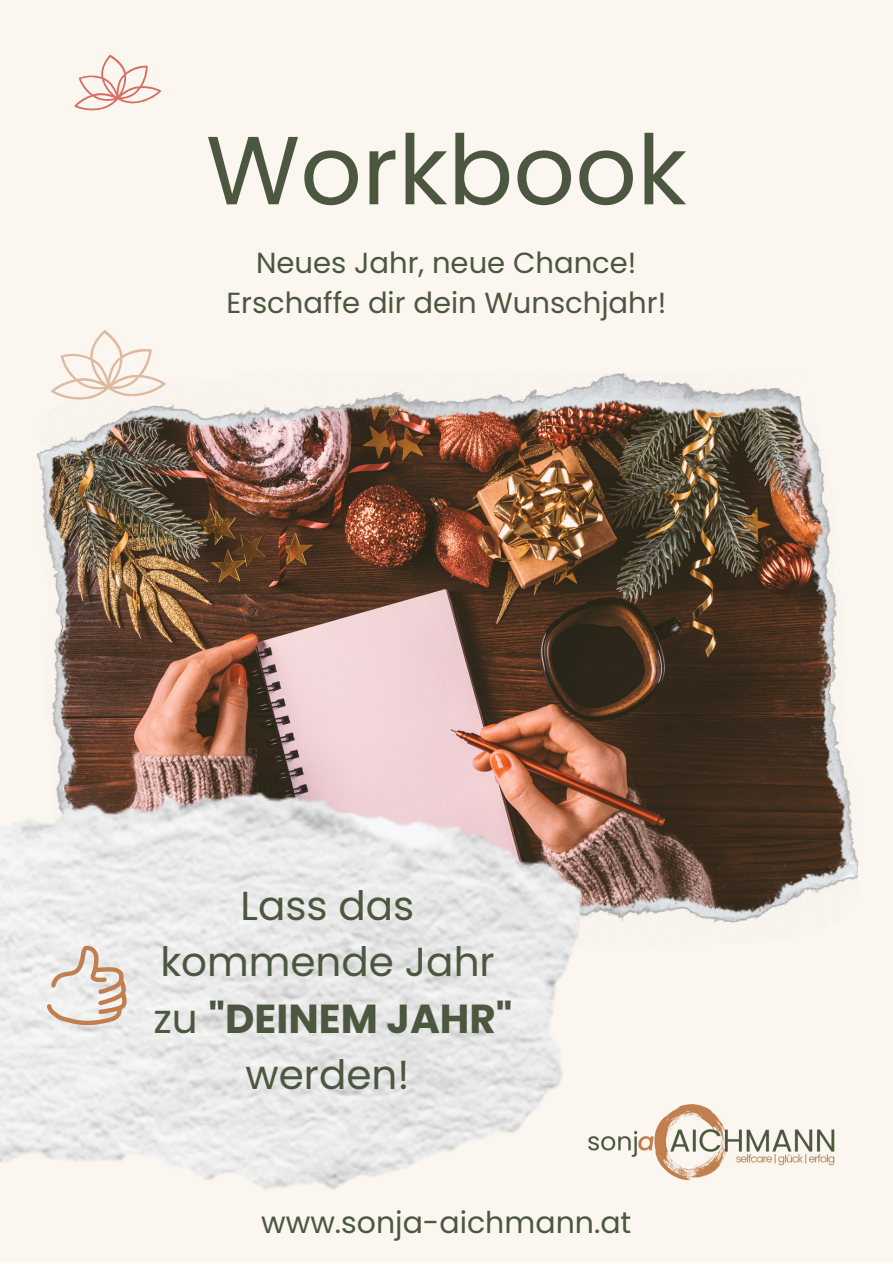
<style>
.page{position:relative;width:893px;height:1264px;background:#fff}
.page>*{position:absolute;margin:0;border:0;box-sizing:border-box;transform-origin:0 0}
.t1{font:96.6px "Poppins";color:#4c573f}
.t2{font:40.5px/56.2px "Poppins";color:#4c573f;text-align:center}
.t3{font:30px "Poppins";color:#4c573f}
.t4{font:29.1px/40.5px "Poppins";color:#4c573f;text-align:center}
.s1{font-weight:700}
</style>
<div class="page">
<div style="left:0;top:0;width:892px;height:1262px;background:#fbf7f0"></div>
<img style="left:36px;top:374px;width:822px;height:569px">
<img style="left:0;top:769px;width:588px;height:421px">
<svg style="left:47px;top:330px;width:120px;height:71px"></svg>
<svg style="left:74px;top:55px;width:87px;height:56px"></svg>
<svg style="left:47px;top:945px;width:82px;height:80px"></svg>
<img style="left:577px;top:1103px;width:258px;height:81px">
<h1 class="t1" style="left:206px;top:103px;width:482px">Workbook</h1>
<p class="t4" style="left:226px;top:242px;width:441px">Neues Jahr, neue Chance!<br>Erschaffe dir dein Wunschjahr!</p>
<h2 class="t2" style="left:153px;top:878px;width:360px">Lass das kommende Jahr zu <span class="s1">"DEINEM JAHR" </span>werden!</h2>
<p class="t3" style="left:261px;top:1201px;width:372px">www.sonja-aichmann.at</p>
</div>
